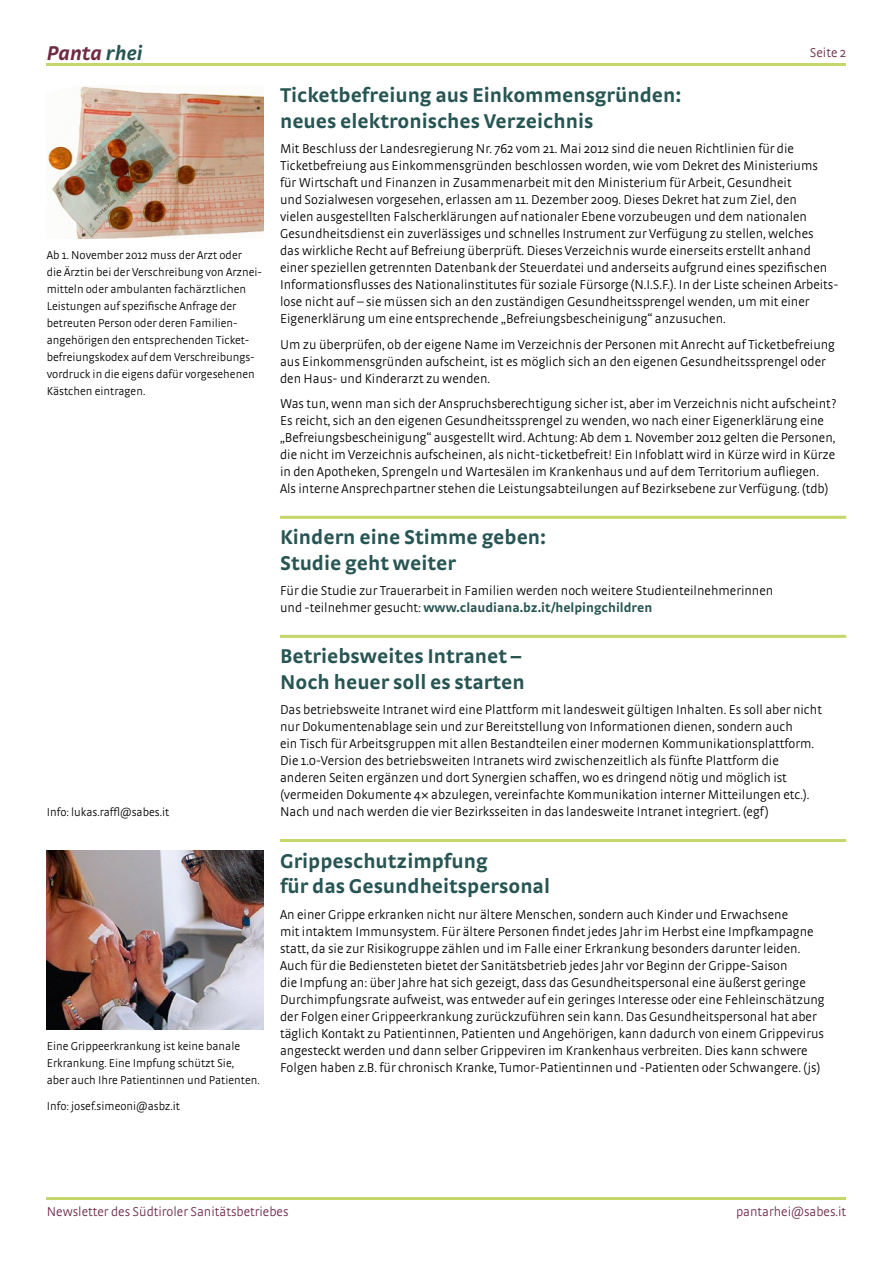
<style>
.page{position:relative;width:893px;height:1263px;background:#fff}
.page>*{position:absolute;margin:0;border:0;box-sizing:border-box;transform-origin:0 0}
.t1{font:700 21px/25.5px "Strada OT";color:#275553}
.t2{font:italic 700 21px "Strada OT";color:#6e2a45}
.t3{font:300 13.5px/17px "Strada OT";color:#000}
.t4{font:300 13.5px "Strada OT";color:#6e2a45}
.t5{font:300 12px/17px "Strada OT";color:#000}
.s1{color:#275553}
.s2{font-weight:700;color:#275553}
</style>
<div class="page">
<img style="left:47px;top:86px;width:216px;height:152px">
<img style="left:47px;top:850px;width:216px;height:179px">
<hr style="left:47px;top:1197px;width:799px;height:2px;background:#c5d76a">
<hr style="left:47px;top:64px;width:799px;height:2px;background:#c5d76a">
<hr style="left:280px;top:516px;width:566px;height:3px;background:#c5d76a">
<hr style="left:280px;top:635px;width:566px;height:3px;background:#c5d76a">
<hr style="left:280px;top:839px;width:566px;height:3px;background:#c5d76a">
<h1 class="t2" style="left:47px;top:40px;width:97px">Panta <span class="s1">rhei</span></h1>
<p class="t4" style="left:810px;top:45px;width:38px">Seite 2</p>
<h1 class="t1" style="left:280px;top:82px;width:403px">Ticketbefreiung aus Einkommensgründen: neues elektronisches Verzeichnis</h1>
<p class="t3" style="left:280px;top:140px;width:560px">Mit Beschluss der Landesregierung Nr. 762 vom 21. Mai 2012 sind die neuen Richtlinien für die Ticketbefreiung aus Einkommensgründen beschlossen worden, wie vom Dekret des Ministeriums<br>für Wirtschaft und Finanzen in Zusammenarbeit mit den Ministerium für Arbeit, Gesundheit<br>und Sozialwesen vorgesehen, erlassen am 11. Dezember 2009. Dieses Dekret hat zum Ziel, den<br>vielen ausgestellten Falscherklärungen auf nationaler Ebene vorzubeugen und dem nationalen Gesundheitsdienst ein zuverlässiges und schnelles Instrument zur Verfügung zu stellen, welches<br>das wirkliche Recht auf Befreiung überprüft. Dieses Verzeichnis wurde einerseits erstellt anhand einer speziellen getrennten Datenbank der Steuerdatei und anderseits aufgrund eines spezifischen Informationsflusses des Nationalinstitutes für soziale Fürsorge (N.I.S.F.). In der Liste scheinen Arbeits&shy;lose nicht auf – sie müssen sich an den zuständigen Gesundheitssprengel wenden, um mit einer Eigenerklärung um eine entsprechende „Befreiungsbescheinigung“ anzusuchen.</p>
<p class="t3" style="left:280px;top:336px;width:556px">Um zu überprüfen, ob der eigene Name im Verzeichnis der Personen mit Anrecht auf Ticketbefreiung aus Einkommensgründen aufscheint, ist es möglich sich an den eigenen Gesundheitssprengel oder den Haus- und Kinderarzt zu wenden.</p>
<p class="t3" style="left:280px;top:395px;width:558px">Was tun, wenn man sich der Anspruchsberechtigung sicher ist, aber im Verzeichnis nicht aufscheint?<br>Es reicht, sich an den eigenen Gesundheitssprengel zu wenden, wo nach einer Eigenerklärung eine „Befreiungsbescheinigung“ ausgestellt wird. Achtung: Ab dem 1. November 2012 gelten die Personen, die nicht im Verzeichnis aufscheinen, als nicht-ticketbefreit! Ein Infoblatt wird in Kürze wird in Kürze in den Apotheken, Sprengeln und Wartesälen im Krankenhaus und auf dem Territorium aufliegen.<br>Als interne Ansprechpartner stehen die Leistungsabteilungen auf Bezirksebene zur Verfügung. (tdb)</p>
<h1 class="t1" style="left:280px;top:524px;width:268px">Kindern eine Stimme geben:<br>Studie geht weiter</h1>
<p class="t3" style="left:280px;top:582px;width:495px">Für die Studie zur Trauerarbeit in Familien werden noch weitere Studienteilnehmerinnen und -teilnehmer gesucht: <span class="s2">www.claudiana.bz.it/helpingchildren</span></p>
<h1 class="t1" style="left:280px;top:643px;width:246px">Betriebsweites Intranet –<br>Noch heuer soll es starten</h1>
<p class="t3" style="left:280px;top:702px;width:543px">Das betriebsweite Intranet wird eine Plattform mit landesweit gültigen Inhalten. Es soll aber nicht nur Dokumentenablage sein und zur Bereitstellung von Informationen dienen, sondern auch<br>ein Tisch für Arbeitsgruppen mit allen Bestandteilen einer modernen Kommunikationsplattform.<br>Die 1.0-Version des betriebsweiten Intranets wird zwischenzeitlich als fünfte Plattform die anderen Seiten ergänzen und dort Synergien schaffen, wo es dringend nötig und möglich ist (vermeiden Dokumente 4× abzulegen, vereinfachte Kommunikation interner Mitteilungen etc.).<br>Nach und nach werden die vier Bezirksseiten in das landesweite Intranet integriert. (egf)</p>
<h1 class="t1" style="left:280px;top:847px;width:272px">Grippeschutzimpfung<br>für das Gesundheitspersonal</h1>
<p class="t3" style="left:280px;top:906px;width:546px">An einer Grippe erkranken nicht nur ältere Menschen, sondern auch Kinder und Erwachsene<br>mit intaktem Immunsystem. Für ältere Personen findet jedes Jahr im Herbst eine Impfkampagne statt, da sie zur Risikogruppe zählen und im Falle einer Erkrankung besonders darunter leiden.<br>Auch für die Bediensteten bietet der Sanitätsbetrieb jedes Jahr vor Beginn der Grippe-Saison<br>die Impfung an: über Jahre hat sich gezeigt, dass das Gesundheitspersonal eine äußerst geringe Durchimpfungsrate aufweist, was entweder auf ein geringes Interesse oder eine Fehleinschätzung der Folgen einer Grippeerkrankung zurückzuführen sein kann. Das Gesundheitspersonal hat aber täglich Kontakt zu Patientinnen, Patienten und Angehörigen, kann dadurch von einem Grippevirus angesteckt werden und dann selber Grippeviren im Krankenhaus verbreiten. Dies kann schwere Folgen haben z.B. für chronisch Kranke, Tumor-Patientinnen und -Patienten oder Schwangere. (js)</p>
<p class="t5" style="left:47px;top:247px;width:217px">Ab 1. November 2012 muss der Arzt oder<br>die Ärztin bei der Verschreibung von Arznei&shy;mitteln oder ambulanten fachärztlichen Leistungen auf spezifische Anfrage der betreuten Person oder deren Familien&shy;angehörigen den entsprechenden Ticket&shy;befreiungskodex auf dem Verschreibungs&shy;vordruck in die eigens dafür vorgesehenen Kästchen eintragen.</p>
<p class="t5" style="left:47px;top:804px;width:124px">Info: lukas.raffl@sabes.it</p>
<p class="t5" style="left:47px;top:1038px;width:214px">Eine Grippeerkrankung ist keine banale<br>Erkrankung. Eine Impfung schützt Sie,<br>aber auch Ihre Patientinnen und Patienten.</p>
<p class="t5" style="left:47px;top:1097px;width:135px">Info: josef.simeoni@asbz.it</p>
<p class="t4" style="left:47px;top:1204px;width:243px">Newsletter des Südtiroler Sanitätsbetriebes</p>
<p class="t4" style="left:736px;top:1204px;width:112px">pantarhei@sabes.it</p>
</div>
